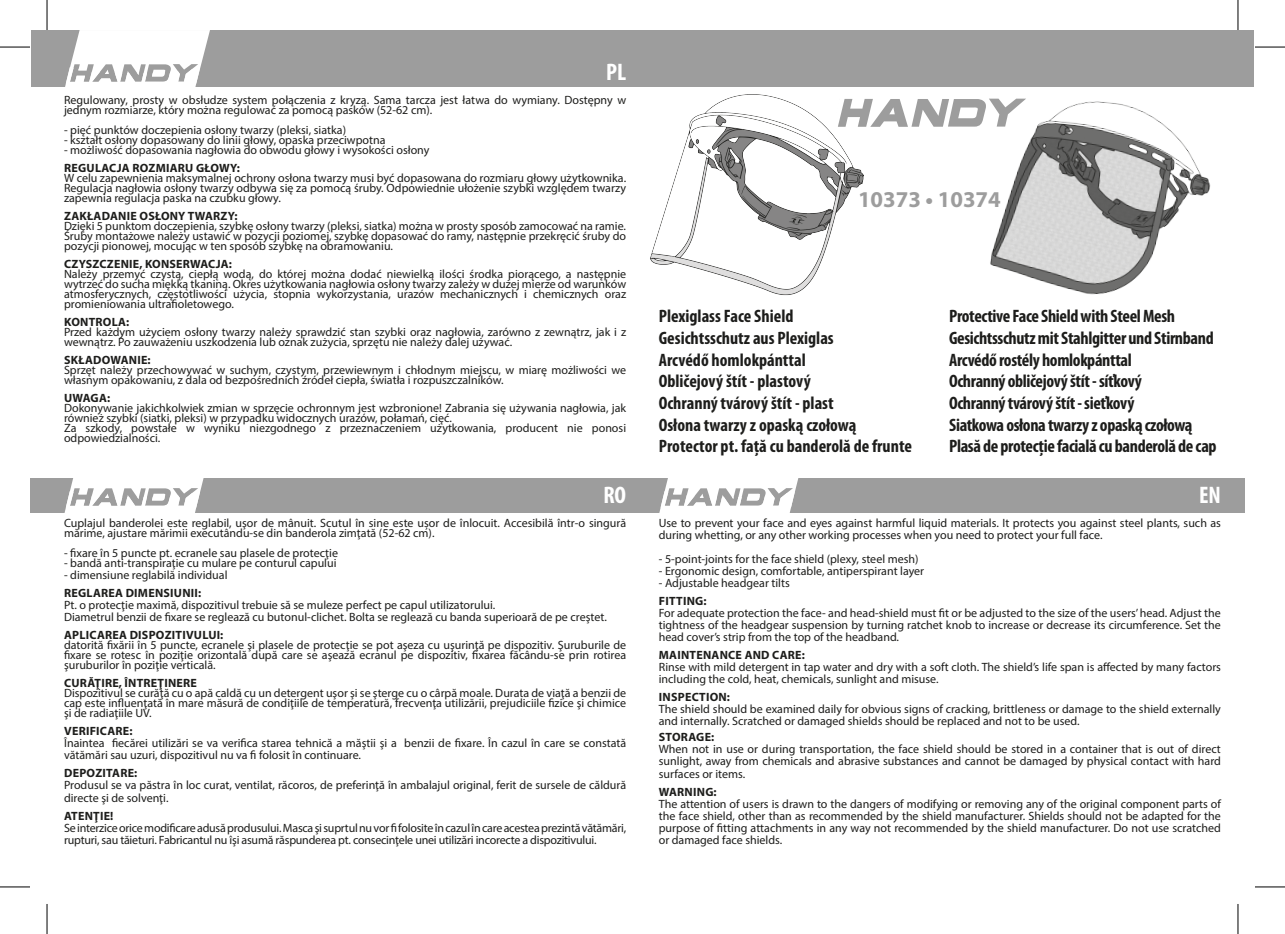
<style>
.page{position:relative;width:1285px;height:934px;background:#fff}
.page>*{position:absolute;margin:0;border:0;box-sizing:border-box;transform-origin:0 0}
.t1{font:700 condensed 24px "Myriad Pro";color:#fff}
.t2{font:700 22.6px "Myriad Pro";color:#9d9d9d}
.t3{font:700 condensed 18px/21.6px "Myriad Pro";letter-spacing:-.02em;color:#1d1d1b}
.t4{font:700 condensed 18px/21.6px "Myriad Pro";color:#1d1d1b}
.t5{font:12px/10px "Myriad Pro";color:#1d1d1b}
.t6{font:700 12px "Myriad Pro";letter-spacing:.02em;color:#1d1d1b}
.t7{font:12px/12px "Myriad Pro";letter-spacing:-.02em;color:#1d1d1b}
</style>
<div class="page">
<div style="left:31px;top:30px;width:1223px;height:57px;background:#9d9d9d"></div>
<div style="left:30px;top:478px;width:1214px;height:34px;background:#9d9d9d"></div>
<svg style="left:659px;top:478px;width:139px;height:35px"></svg>
<svg style="left:64px;top:478px;width:140px;height:35px"></svg>
<svg style="left:879px;top:99px;width:70px;height:28px"></svg>
<img style="left:650px;top:94px;width:229px;height:202px">
<img style="left:949px;top:98px;width:262px;height:197px">
<svg style="left:65px;top:30px;width:145px;height:57px"></svg>
<hr style="left:0;top:47px;width:30px;height:1px;background:#000">
<hr style="left:1255px;top:47px;width:30px;height:1px;background:#000">
<hr style="left:0;top:886px;width:30px;height:1px;background:#000">
<hr style="left:1255px;top:886px;width:30px;height:1px;background:#000">
<hr style="left:47px;top:0;width:1px;height:30px;background:#000">
<hr style="left:47px;top:903px;width:1px;height:30px;background:#000">
<hr style="left:1237px;top:0;width:1px;height:30px;background:#000">
<hr style="left:1237px;top:903px;width:1px;height:30px;background:#000">
<h1 class="t1" style="left:606px;top:57px;width:22px">PL</h1>
<p class="t5" style="left:64px;top:95px;width:563px">Regulowany, prosty w obsłudze system połączenia z kryzą. Sama tarcza jest łatwa do wymiany. Dostępny w jednym rozmiarze, który można regulować za pomocą pasków (52-62 cm).</p>
<p class="t5" style="left:64px;top:125px;width:283px">- pięć punktów doczepienia osłony twarzy (pleksi, siatka)</p>
<p class="t5" style="left:64px;top:135px;width:323px">- kształt osłony dopasowany do linii głowy, opaska przeciwpotna</p>
<p class="t5" style="left:64px;top:145px;width:367px">- możliwość dopasowania nagłowia do obwodu głowy i wysokości osłony</p>
<p class="t6" style="left:64px;top:160px;width:177px">REGULACJA ROZMIARU GŁOWY:</p>
<p class="t5" style="left:64px;top:173px;width:564px;text-align:justify">W celu zapewnienia maksymalnej ochrony osłona twarzy musi być dopasowana do rozmiaru głowy użytkownika.<br>Regulacja nagłowia osłony twarzy odbywa się za pomocą śruby. Odpowiednie ułożenie szybki względem twarzy zapewnia regulacja paska na czubku głowy.</p>
<p class="t6" style="left:64px;top:208px;width:175px">ZAKŁADANIE OSŁONY TWARZY:</p>
<p class="t5" style="left:64px;top:221px;width:563px;text-align:justify">Dzięki 5 punktom doczepienia, szybkę osłony twarzy (pleksi, siatka) można w prosty sposób zamocować na ramie.<br>Śruby montażowe należy ustawić w pozycji poziomej, szybkę dopasować do ramy, następnie przekręcić śruby do pozycji pionowej, mocując w ten sposób szybkę na obramowaniu.</p>
<p class="t6" style="left:64px;top:256px;width:169px">CZYSZCZENIE, KONSERWACJA:</p>
<p class="t5" style="left:64px;top:268px;width:564px;text-align:justify">Należy przemyć czystą, ciepłą wodą, do której można dodać niewielką ilości środka piorącego, a następnie wytrzeć do sucha miękką tkaniną. Okres użytkowania nagłowia osłony twarzy zależy w dużej mierze od warunków atmosferycznych, częstotliwości użycia, stopnia wykorzystania, urazów mechanicznych i chemicznych oraz promieniowania ultrafioletowego.</p>
<p class="t6" style="left:64px;top:314px;width:67px">KONTROLA:</p>
<p class="t5" style="left:64px;top:326px;width:563px">Przed każdym użyciem osłony twarzy należy sprawdzić stan szybki oraz nagłowia, zarówno z zewnątrz, jak i z wewnątrz. Po zauważeniu uszkodzenia lub oznak zużycia, sprzętu nie należy dalej używać.</p>
<p class="t6" style="left:64px;top:352px;width:88px">SKŁADOWANIE:</p>
<p class="t5" style="left:64px;top:364px;width:563px">Sprzęt należy przechowywać w suchym, czystym, przewiewnym i chłodnym miejscu, w miarę możliwości we własnym opakowaniu, z dala od bezpośrednich źródeł ciepła, światła i rozpuszczalników.</p>
<p class="t6" style="left:64px;top:390px;width:48px">UWAGA:</p>
<p class="t5" style="left:64px;top:402px;width:563px">Dokonywanie jakichkolwiek zmian w sprzęcie ochronnym jest wzbronione! Zabrania się używania nagłowia, jak również szybki (siatki, pleksi) w przypadku widocznych urazów, połamań, cięć.<br>Za szkody, powstałe w wyniku niezgodnego z przeznaczeniem użytkowania, producent nie ponosi odpowiedzialności.</p>
<h2 class="t2" style="left:858px;top:185px;width:144px">10373 • 10374</h2>
<h3 class="t4" style="left:659px;top:305px;width:255px">Plexiglass Face Shield<br>Gesichtsschutz aus Plexiglas<br>Arcvédő homlokpánttal<br>Obličejový štít - plastový<br>Ochranný tvárový štít - plast<br>Osłona twarzy z opaską czołową<br>Protector pt. faţă cu banderolă de frunte</h3>
<p class="t3" style="left:949px;top:305px;width:269px">Protective Face Shield with Steel Mesh Gesichtsschutz mit Stahlgitter und Stirnband Arcvédő rostély homlokpánttal<br>Ochranný obličejový štít - síťkový<br>Ochranný tvárový štít - sieťkový<br>Siatkowa osłona twarzy z opaską czołową Plasă de protecţie facială cu banderolă de cap</p>
<h1 class="t1" style="left:603px;top:480px;width:24px">RO</h1>
<h1 class="t1" style="left:1199px;top:480px;width:23px">EN</h1>
<p class="t5" style="left:659px;top:517px;width:564px;line-height:12px">Use to prevent your face and eyes against harmful liquid materials. It protects you against steel plants, such as during whetting, or any other working processes when you need to protect your full face.</p>
<p class="t5" style="left:659px;top:554px;width:261px">- 5-point-joints for the face shield (plexy, steel mesh)</p>
<p class="t5" style="left:659px;top:566px;width:267px">- Ergonomic design, comfortable, antiperspirant layer</p>
<p class="t5" style="left:659px;top:578px;width:132px">- Adjustable headgear tilts</p>
<p class="t6" style="left:659px;top:593px;width:49px">FITTING:</p>
<p class="t5" style="left:659px;top:607px;width:563px;line-height:12px;text-align:justify">For adequate protection the face- and head-shield must fit or be adjusted to the size of the users’ head. Adjust the tightness of the headgear suspension by turning ratchet knob to increase or decrease its circumference. Set the head cover’s strip from the top of the headband.</p>
<p class="t6" style="left:659px;top:647px;width:147px">MAINTENANCE AND CARE:</p>
<p class="t5" style="left:659px;top:661px;width:564px;line-height:12px">Rinse with mild detergent in tap water and dry with a soft cloth. The shield’s life span is affected by many factors including the cold, heat, chemicals, sunlight and misuse.</p>
<p class="t6" style="left:659px;top:689px;width:73px">INSPECTION:</p>
<p class="t5" style="left:659px;top:703px;width:563px;line-height:12px">The shield should be examined daily for obvious signs of cracking, brittleness or damage to the shield externally and internally. Scratched or damaged shields should be replaced and not to be used.</p>
<p class="t6" style="left:659px;top:729px;width:57px">STORAGE:</p>
<p class="t5" style="left:659px;top:743px;width:563px;line-height:12px;text-align:justify">When not in use or during transportation, the face shield should be stored in a container that is out of direct sunlight, away from chemicals and abrasive substances and cannot be damaged by physical contact with hard surfaces or items.</p>
<p class="t6" style="left:659px;top:783px;width:59px">WARNING:</p>
<p class="t5" style="left:659px;top:797px;width:563px;line-height:12px;text-align:justify">The attention of users is drawn to the dangers of modifying or removing any of the original component parts of the face shield, other than as recommended by the shield manufacturer. Shields should not be adapted for the purpose of fitting attachments in any way not recommended by the shield manufacturer. Do not use scratched or damaged face shields.</p>
<p class="t5" style="left:64px;top:518px;width:564px">Cuplajul banderolei este reglabil, uşor de mânuit. Scutul în sine este ușor de înlocuit. Accesibilă într-o singură mărime, ajustare mărimii executându-se din banderola zimţată (52-62 cm).</p>
<p class="t5" style="left:64px;top:548px;width:275px">- fixare în 5 puncte pt. ecranele sau plasele de protecţie</p>
<p class="t5" style="left:64px;top:558px;width:274px">- bandă anti-transpiraţie cu mulare pe conturul capului</p>
<p class="t5" style="left:64px;top:570px;width:165px">- dimensiune reglabilă individual</p>
<p class="t6" style="left:64px;top:585px;width:138px">REGLAREA DIMENSIUNII:</p>
<p class="t5" style="left:64px;top:599px;width:544px;line-height:12px">Pt. o protecţie maximă, dispozitivul trebuie să se muleze perfect pe capul utilizatorului.<br>Diametrul benzii de fixare se reglează cu butonul-clichet. Bolta se reglează cu banda superioară de pe creştet.</p>
<p class="t6" style="left:64px;top:627px;width:161px">APLICAREA DISPOZITIVULUI:</p>
<p class="t5" style="left:64px;top:640px;width:564px;text-align:justify">datorită fixării în 5 puncte, ecranele şi plasele de protecţie se pot aşeza cu uşurinţă pe dispozitiv. Şuruburile de fixare se rotesc în poziţie orizontală după care se aşează ecranul pe dispozitiv, fixarea făcându-se prin rotirea şuruburilor în poziţie verticală.</p>
<p class="t6" style="left:64px;top:675px;width:134px">CURĂŢIRE, ÎNTREŢINERE</p>
<p class="t5" style="left:64px;top:688px;width:564px;text-align:justify">Dispozitivul se curăţă cu o apă caldă cu un detergent uşor şi se şterge cu o cârpă moale. Durata de viaţă a benzii de cap este influenţată în mare măsură de condiţiile de temperatură, frecvenţa utilizării, prejudiciile fizice şi chimice şi de radiaţiile UV.</p>
<p class="t6" style="left:64px;top:723px;width:70px">VERIFICARE:</p>
<p class="t5" style="left:64px;top:737px;width:564px;line-height:12px">Înaintea fiecărei utilizări se va verifica starea tehnică a măştii şi a benzii de fixare. În cazul în care se constată vătămări sau uzuri, dispozitivul nu va fi folosit în continuare.</p>
<p class="t6" style="left:64px;top:765px;width:75px">DEPOZITARE:</p>
<p class="t5" style="left:64px;top:779px;width:564px;line-height:12px">Produsul se va păstra în loc curat, ventilat, răcoros, de preferinţă în ambalajul original, ferit de sursele de căldură directe şi de solvenţi.</p>
<p class="t6" style="left:64px;top:807px;width:51px">ATENŢIE!</p>
<p class="t7" style="left:64px;top:821px;width:564px">Se interzice orice modificare adusă produsului. Masca şi suprtul nu vor fi folosite în cazul în care acestea prezintă vătămări, rupturi, sau tăieturi. Fabricantul nu îşi asumă răspunderea pt. consecinţele unei utilizări incorecte a dispozitivului.</p>
</div>
